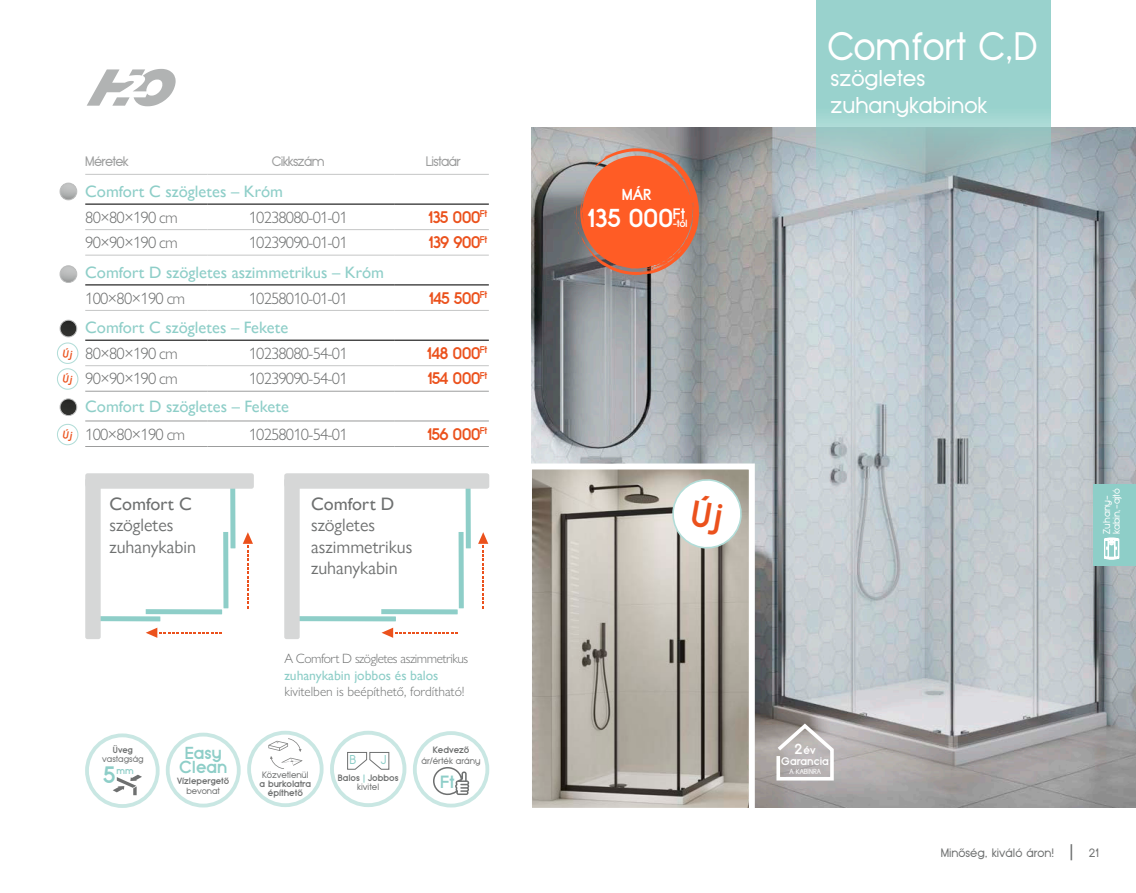
<style>
.page{position:relative;width:1136px;height:893px;background:#fff}
.page>*{position:absolute;margin:0;border:0;box-sizing:border-box;transform-origin:0 0}
.t1{font:39px "Typo Grotesk HU";color:#fff;scale:.95 1}
.t2{font:700 25.5px "Typo Grotesk HU";letter-spacing:-.02em;color:#fff}
.t3{font:700 23.4px "Typo Grotesk HU";color:#8ecec8}
.t4{font:22.5px/27px "Typo Grotesk HU";color:#fff}
.t5{font:18px/21.6px "Gill Sans Nova";color:#6e7070}
.t6{font:500 18px "Gill Sans Nova";color:#6e7070}
.t7{font:700 17.4px "Typo Grotesk HU";color:#8ecec8}
.t8{font:700 17.1px/14.1px "Typo Grotesk HU";color:#8ecec8;text-align:center}
.t9{font:300 16.5px "Gill Sans Nova";letter-spacing:-.05em;color:#6e7070}
.t10{font:500 16.5px "Gill Sans Nova";color:#8ecec8}
.t11{font:700 16.5px "Typo Grotesk HU";letter-spacing:-.05em;color:#eb511c}
.t12{font:700 15.6px "Typo Grotesk HU";color:#fff}
.t13{font:300 13.5px "Gill Sans Nova";letter-spacing:-.01em;color:#6e7070}
.t14{font:300 13.5px "Gill Sans Nova";letter-spacing:-.035em;color:#6e7070}
.t15{font:500 13.5px "Gill Sans Nova";color:#8ecec8}
.t16{font:13.5px "Typo Grotesk HU";letter-spacing:-.05em;color:#9c9d9d}
.t17{font:12.6px "Typo Grotesk HU";color:#8ecec8}
.t18{font:12px "Typo Grotesk HU";color:#6e7070}
.t19{font:700 10.8px/10.8px "Typo Grotesk HU";color:#fff;text-align:center}
.t20{font:700 10.2px "Typo Grotesk HU";color:#fff}
.t21{font:9.75px/9.8px "Typo Grotesk HU";letter-spacing:-.04em;color:#fff}
.t22{font:700 9.15px "Typo Grotesk HU";color:#8ecec8}
.t23{font:700 9px/9px "Typo Grotesk HU";color:#6e7070;text-align:center}
.t24{font:9px "Typo Grotesk HU";letter-spacing:-.01em;color:#6e7070}
.t25{font:700 8.85px "Typo Grotesk HU";color:#6e7070}
.t26{font:8.85px "Typo Grotesk HU";color:#6e7070}
.t27{font:7.2px "Typo Grotesk HU";color:#fff}
.s1{color:#8ecec8}
.s2{font-weight:400}
.s3{font-size:10.05px}
.s4{font-size:14.4px}
.s5{font-size:18px}
</style>
<div class="page">
<img style="left:531px;top:127px;width:604px;height:681px">
<svg style="left:816px;top:0;width:234px;height:190px;background:#9dcbc9"></svg>
<svg style="left:87px;top:69px;width:89px;height:37px"></svg>
<svg style="left:574px;top:149px;width:125px;height:126px;background:#dc6b45"></svg>
<svg style="left:433px;top:767px;width:36px;height:28px"></svg>
<div style="left:413px;top:731px;width:76px;height:76px;border:4px solid #c9e7e3;border-radius:50%"></div>
<div style="left:247px;top:731px;width:76px;height:76px;border:4px solid #c9e7e3;border-radius:50%"></div>
<svg style="left:267px;top:737px;width:36px;height:32px"></svg>
<svg style="left:113px;top:775px;width:29px;height:20px"></svg>
<div style="left:85px;top:733px;width:74px;height:75px;border:4px solid #c9e7e3;border-radius:50%"></div>
<div style="left:166px;top:733px;width:75px;height:74px;border:4px solid #c9e7e3;border-radius:50%"></div>
<div style="left:330px;top:731px;width:76px;height:76px;border:4px solid #c9e7e3;border-radius:50%"></div>
<svg style="left:347px;top:752px;width:43px;height:18px"></svg>
<hr style="left:85px;top:204px;width:122px;height:1px;background:#000">
<hr style="left:207px;top:204px;width:188px;height:1px;background:#000">
<hr style="left:395px;top:204px;width:94px;height:1px;background:#000">
<hr style="left:85px;top:284px;width:122px;height:1px;background:#000">
<hr style="left:207px;top:284px;width:188px;height:1px;background:#000">
<hr style="left:395px;top:284px;width:94px;height:1px;background:#000">
<hr style="left:85px;top:340px;width:122px;height:1px;background:#000">
<hr style="left:207px;top:340px;width:188px;height:1px;background:#000">
<hr style="left:395px;top:340px;width:94px;height:1px;background:#000">
<hr style="left:85px;top:391px;width:122px;height:1px;background:#9c9d9d">
<hr style="left:207px;top:391px;width:188px;height:1px;background:#9c9d9d">
<hr style="left:395px;top:391px;width:94px;height:1px;background:#9c9d9d">
<hr style="left:85px;top:446px;width:122px;height:1px;background:#9c9d9d">
<hr style="left:207px;top:446px;width:188px;height:1px;background:#9c9d9d">
<hr style="left:395px;top:446px;width:94px;height:1px;background:#9c9d9d">
<hr style="left:85px;top:365px;width:122px;height:1px;background:#c5c6c6">
<hr style="left:207px;top:365px;width:188px;height:1px;background:#c5c6c6">
<hr style="left:395px;top:365px;width:94px;height:1px;background:#c5c6c6">
<hr style="left:85px;top:255px;width:122px;height:1px;background:#c5c6c6">
<hr style="left:207px;top:255px;width:188px;height:1px;background:#c5c6c6">
<hr style="left:395px;top:255px;width:94px;height:1px;background:#c5c6c6">
<hr style="left:85px;top:229px;width:122px;height:1px;background:#c5c6c6">
<hr style="left:207px;top:229px;width:188px;height:1px;background:#c5c6c6">
<hr style="left:395px;top:229px;width:94px;height:1px;background:#c5c6c6">
<hr style="left:85px;top:310px;width:122px;height:1px;background:#c5c6c6">
<hr style="left:207px;top:310px;width:188px;height:1px;background:#c5c6c6">
<hr style="left:395px;top:310px;width:94px;height:1px;background:#c5c6c6">
<hr style="left:85px;top:174px;width:122px;height:1px;background:#c5c6c6">
<hr style="left:207px;top:174px;width:188px;height:1px;background:#c5c6c6">
<hr style="left:395px;top:174px;width:94px;height:1px;background:#c5c6c6">
<hr style="left:85px;top:420px;width:122px;height:1px;background:#9c9d9d">
<hr style="left:207px;top:420px;width:188px;height:1px;background:#9c9d9d">
<hr style="left:395px;top:420px;width:94px;height:1px;background:#9c9d9d">
<svg style="left:85px;top:473px;width:169px;height:166px"></svg>
<svg style="left:284px;top:473px;width:205px;height:166px"></svg>
<div style="left:1093px;top:485px;width:42px;height:81px;background:#8ecec8"></div>
<svg style="left:1104px;top:538px;width:14px;height:21px"></svg>
<img style="left:533px;top:470px;width:214px;height:337px">
<div style="left:526px;top:463px;width:228px;height:351px;border:6px solid #fff"></div>
<svg style="left:773px;top:721px;width:62px;height:61px;background:#bcb8b7"></svg>
<img style="left:60px;top:183px;width:17px;height:17px;border-radius:8px">
<div style="left:60px;top:183px;width:17px;height:17px;border:1px solid #bbbcbc;border-radius:50%"></div>
<img style="left:60px;top:266px;width:17px;height:16px;border-radius:8px">
<div style="left:60px;top:265px;width:17px;height:18px;border:1px solid #bbbcbc;border-radius:50%"></div>
<img style="left:60px;top:320px;width:17px;height:17px;border-radius:8px">
<div style="left:60px;top:320px;width:17px;height:17px;border:1px solid #bbbcbc;border-radius:50%"></div>
<img style="left:60px;top:399px;width:17px;height:17px;border-radius:8px">
<div style="left:60px;top:398px;width:17px;height:18px;border:1px solid #bbbcbc;border-radius:50%"></div>
<svg style="left:57px;top:342px;width:22px;height:48px"></svg>
<svg style="left:57px;top:423px;width:22px;height:23px"></svg>
<svg style="left:668px;top:475px;width:77px;height:75px"></svg>
<p class="t16" style="left:85px;top:154px;width:45px">Méretek</p>
<p class="t16" style="left:272px;top:154px;width:54px">Cikkszám</p>
<p class="t16" style="left:425px;top:154px;width:37px">Listaár</p>
<p class="t10" style="left:85px;top:181px;width:199px">Comfort C szögletes – Króm</p>
<p class="t9" style="left:85px;top:207px;width:94px">80×80×190 cm</p>
<p class="t9" style="left:249px;top:207px;width:100px">10238080-01-01</p>
<p class="t11" style="left:428px;top:207px;width:60px">135 000<sup>Ft</sup></p>
<p class="t9" style="left:85px;top:233px;width:94px">90×90×190 cm</p>
<p class="t9" style="left:249px;top:233px;width:100px">10239090-01-01</p>
<p class="t11" style="left:428px;top:233px;width:60px">139 900<sup>Ft</sup></p>
<p class="t10" style="left:85px;top:262px;width:300px">Comfort D szögletes aszimmetrikus – Króm</p>
<p class="t9" style="left:85px;top:288px;width:101px">100×80×190 cm</p>
<p class="t9" style="left:249px;top:288px;width:100px">10258010-01-01</p>
<p class="t11" style="left:429px;top:288px;width:60px">145 500<sup>Ft</sup></p>
<p class="t10" style="left:85px;top:317px;width:205px">Comfort C szögletes – Fekete</p>
<p class="t9" style="left:85px;top:343px;width:94px">80×80×190 cm</p>
<p class="t9" style="left:249px;top:343px;width:100px">10238080-54-01</p>
<p class="t11" style="left:427px;top:343px;width:62px">148 000<sup>Ft</sup></p>
<p class="t9" style="left:85px;top:369px;width:94px">90×90×190 cm</p>
<p class="t9" style="left:249px;top:369px;width:100px">10239090-54-01</p>
<p class="t11" style="left:428px;top:369px;width:61px">154 000<sup>Ft</sup></p>
<p class="t10" style="left:85px;top:396px;width:205px">Comfort D szögletes – Fekete</p>
<p class="t9" style="left:85px;top:424px;width:101px">100×80×190 cm</p>
<p class="t9" style="left:249px;top:424px;width:100px">10258010-54-01</p>
<p class="t11" style="left:427px;top:424px;width:61px">156 000<sup>Ft</sup></p>
<p class="t6" style="left:109px;top:492px;width:84px">Comfort C</p>
<p class="t5" style="left:109px;top:514px;width:88px">szögletes zuhanykabin</p>
<p class="t25" style="left:113px;top:744px;width:21px">Üveg</p>
<p class="t26" style="left:102px;top:754px;width:43px">vastagság</p>
<h3 class="t3" style="left:103px;top:761px;width:14px">5</h3>
<p class="t22" style="left:116px;top:765px;width:19px">mm</p>
<p class="t8" style="left:179px;top:746px;width:50px">Easy<br>Clean</p>
<p class="t25" style="left:177px;top:776px;width:53px">Vízlepergető</p>
<p class="t26" style="left:186px;top:786px;width:35px">bevonat</p>
<p class="t6" style="left:311px;top:492px;width:85px">Comfort D</p>
<p class="t5" style="left:311px;top:514px;width:103px">szögletes aszimmetrikus zuhanykabin</p>
<p class="t14" style="left:284px;top:651px;width:185px">A Comfort D szögletes aszimmetrikus</p>
<p class="t15" style="left:284px;top:667px;width:156px">zuhanykabin jobbos és balos</p>
<p class="t13" style="left:284px;top:683px;width:182px">kivitelben is beépíthető, fordítható!</p>
<p class="t24" style="left:262px;top:770px;width:48px">Közvetlenül</p>
<p class="t23" style="left:259px;top:779px;width:53px">a burkolatra építhető</p>
<p class="t17" style="left:349px;top:752px;width:8px">B</p>
<p class="t17" style="left:381px;top:752px;width:7px">J</p>
<p class="t23" style="left:338px;top:773px;width:62px;line-height:9.4px">Balos <span class="s1">|</span> Jobbos <span class="s2">kivitel</span></p>
<p class="t23" style="left:432px;top:746px;width:38px">Kedvező</p>
<p class="t24" style="left:421px;top:755px;width:61px">ár/érték arány</p>
<p class="t7" style="left:440px;top:771px;width:16px">Ft</p>
<p class="t12" style="left:621px;top:185px;width:31px">MÁR</p>
<h2 class="t2" style="left:588px;top:204px;width:99px">135 000<sup>Ft</sup></h2>
<p class="t20" style="left:672px;top:218px;width:16px"><span class="s3">-</span>tól</p>
<h1 class="t1" style="left:827px;top:24px;width:223px">Comfort C,D</h1>
<h3 class="t4" style="left:830px;top:65px;width:158px">szögletes zuhanykabinok</h3>
<p class="t19" style="left:781px;top:745px;width:49px"><span class="s4">2</span>év<br>Garancia</p>
<p class="t27" style="left:789px;top:768px;width:33px">A KABINRA</p>
<p class="t21" style="left:1101px;top:534px;width:47px;rotate:-90deg">Zuhany&shy;kabin,-ajtó</p>
<p class="t18" style="left:940px;top:846px;width:134px">Minőség, kiváló áron! <span class="s5">|</span></p>
<p class="t18" style="left:1088px;top:846px;width:11px">21</p>
</div>
